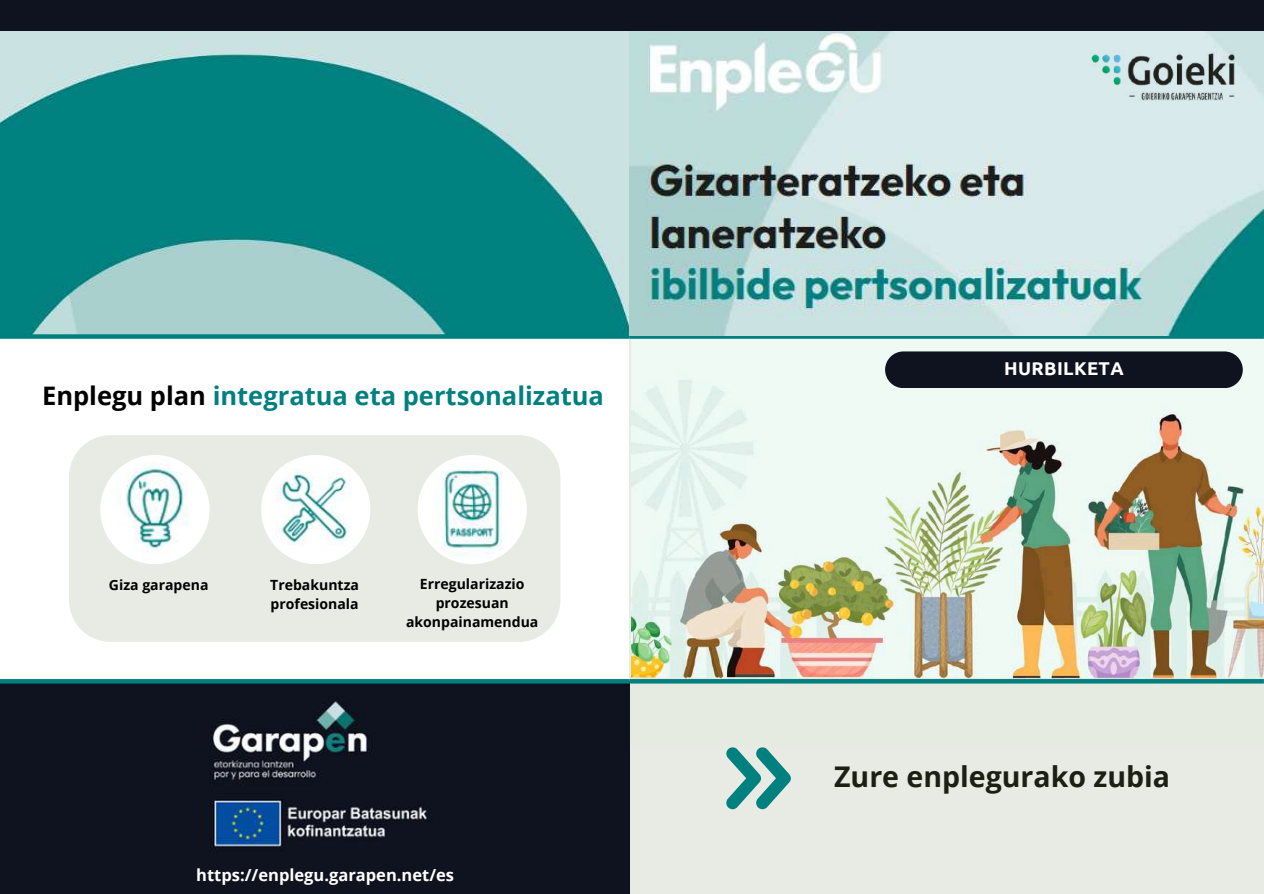
<style>
.page{position:relative;width:1264px;height:894px;background:#fff}
.page>*{position:absolute;margin:0;border:0;box-sizing:border-box;transform-origin:0 0}
.t1{font:700 28.5px "Open Sans";color:#1c1f11}
.t2{font:700 25.5px "Open Sans";color:#00807f}
.t3{font:700 18.45px "Ubuntu";letter-spacing:.02em;color:#fff}
.t4{font:700 16.5px "Open Sans";color:#fff}
.t5{font:700 14.1px/18.9px "Open Sans";color:#000}
.s1{color:#000}
</style>
<div class="page">
<div style="left:629px;top:0;width:634px;height:893px;background:#e8ebe4"></div>
<div style="left:69px;top:435px;width:491px;height:206px;background:#e8ebe4"></div>
<img style="left:100px;top:455px;width:109px;height:109px;border-radius:50%">
<img style="left:261px;top:455px;width:109px;height:109px;border-radius:50%">
<img style="left:417px;top:455px;width:110px;height:109px;border-radius:50%">
<div style="left:0;top:681px;width:629px;height:212px;background:#0f131f"></div>
<img style="left:202px;top:683px;width:233px;height:164px">
<img style="left:0;top:31px;width:1263px;height:303px">
<div style="left:0;top:0;width:629px;height:31px;background:#0f131f"></div>
<img style="left:632px;top:290px;width:631px;height:394px">
<div style="left:885px;top:351px;width:357px;height:37px;background:#0f131f;border-radius:18px"></div>
<div style="left:629px;top:0;width:634px;height:32px;background:#0f131f"></div>
<svg style="left:726px;top:747px;width:64px;height:62px"></svg>
<svg style="left:629px;top:334px;width:634px;height:5px;background:#4ca5a4"></svg>
<div style="left:0;top:334px;width:629px;height:5px;background:#00807f"></div>
<img style="left:1090px;top:51px;width:152px;height:49px">
<div style="left:629px;top:678px;width:634px;height:5px;background:#00807f"></div>
<svg style="left:0;top:679px;width:629px;height:4px;background:#038180"></svg>
<h2 class="t2" style="left:42px;top:377px;width:563px"><span class="s1">Enplegu plan</span> integratua eta pertsonalizatua</h2>
<p class="t5" style="left:109px;top:575px;width:101px">Giza garapena</p>
<p class="t5" style="left:270px;top:575px;width:90px">Trebakuntza profesionala</p>
<p class="t5" style="left:406px;top:573px;width:134px;text-align:center">Erregularizazio prozesuan akonpainamendua</p>
<p class="t4" style="left:196px;top:863px;width:259px">https://enplegu.garapen.net/es</p>
<h3 class="t3" style="left:1004px;top:358px;width:121px">HURBILKETA</h3>
<h1 class="t1" style="left:834px;top:756px;width:337px">Zure enplegurako zubia</h1>
</div>
